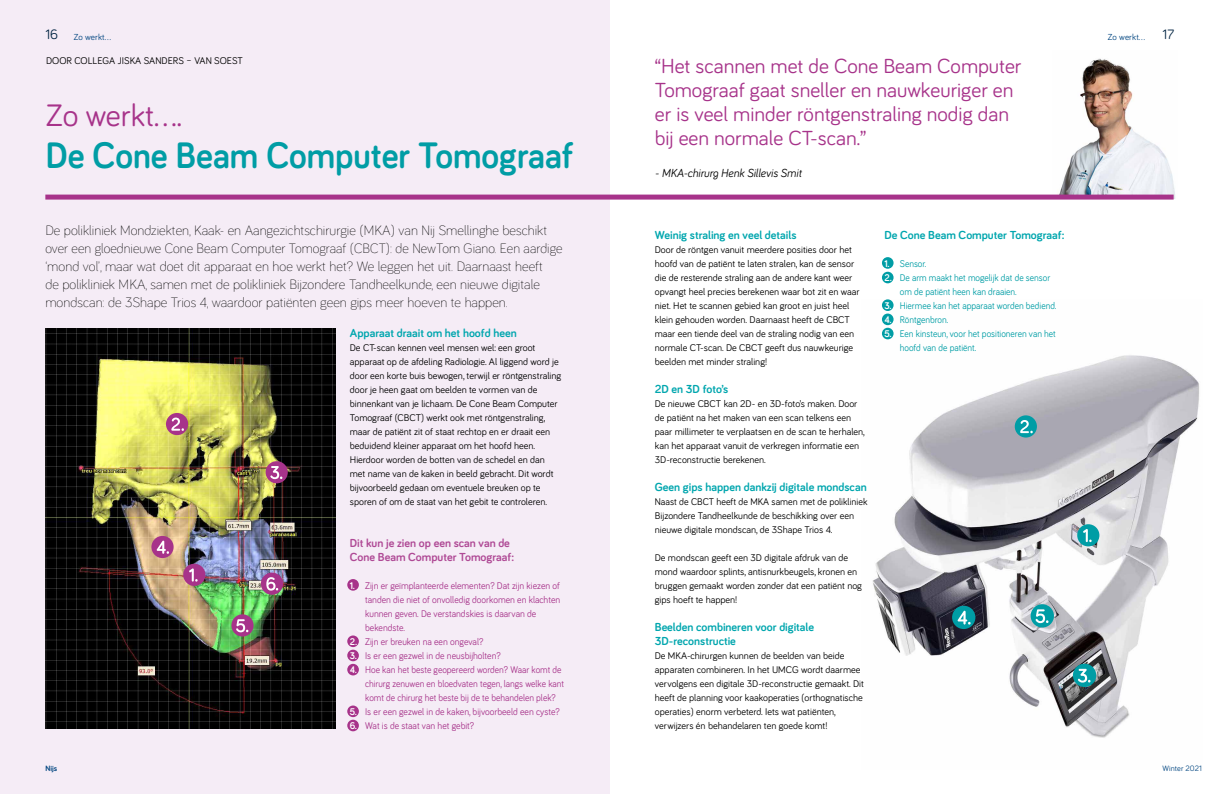
<style>
.page{position:relative;width:1219px;height:794px;background:#fff}
.page>*{position:absolute;margin:0;border:0;box-sizing:border-box;transform-origin:0 0}
.t1{font:700 38px "Bariol";color:#009da5;scale:.94 1}
.t2{font:32px "Bariol";color:#a7338a}
.t3{font:21px/24px "Bariol";color:#a7338a}
.t4{font:300 14px/18px "Bariol";letter-spacing:.005em;color:#000}
.t5{font:14px "Bariol";color:#002341}
.t6{font:700 12px/14px "Bariol";color:#00a6ae}
.t7{font:700 12px/14px "Bariol";color:#af4995}
.t8{font:italic 12px "Bariol";color:#000;scale:.95 1}
.t9{font:10px/14px "Bariol";color:#000}
.t10{font:10px/14px "Bariol";color:#a7338a;scale:.95 1}
.t11{font:10px/14px "Bariol";color:#009da5;scale:.93 1}
.t12{font:10px/14px "Bariol";color:#a7338a;scale:.93 1}
.t13{font:9px "Bariol";letter-spacing:.01em;color:#004580}
.t14{font:8px "Bariol";letter-spacing:.01em;color:#004580}
.t15{font:700 8px "Bariol";color:#004580}
.s1{font-size:14px;color:#002341}
.s2{font-weight:700;color:#fff}
</style>
<div class="page">
<img style="left:872px;top:300px;width:327px;height:438px">
<div style="left:0;top:0;width:609px;height:794px;background:#f5ecf6"></div>
<img style="left:1052px;top:58px;width:123px;height:140px">
<div style="left:45px;top:195px;width:1129px;height:5px;background:#a7338a"></div>
<img style="left:45px;top:328px;width:291px;height:401px">
<div style="left:347px;top:579px;width:12px;height:11px;background:#a7338a;border-radius:50%"></div>
<div style="left:882px;top:257px;width:11px;height:12px;background:#009da5;border-radius:50%"></div>
<div style="left:347px;top:635px;width:12px;height:12px;background:#a7338a;border-radius:50%"></div>
<div style="left:347px;top:649px;width:12px;height:12px;background:#a7338a;border-radius:50%"></div>
<div style="left:882px;top:313px;width:11px;height:12px;background:#009da5;border-radius:50%"></div>
<div style="left:882px;top:299px;width:11px;height:12px;background:#009da5;border-radius:50%"></div>
<div style="left:347px;top:705px;width:12px;height:12px;background:#a7338a;border-radius:50%"></div>
<div style="left:347px;top:664px;width:12px;height:11px;background:#a7338a;border-radius:50%"></div>
<div style="left:882px;top:328px;width:11px;height:11px;background:#009da5;border-radius:50%"></div>
<div style="left:882px;top:272px;width:11px;height:11px;background:#009da5;border-radius:50%"></div>
<div style="left:347px;top:719px;width:12px;height:12px;background:#a7338a;border-radius:50%"></div>
<div style="left:183px;top:564px;width:22px;height:22px;background:#a7338a;border-radius:50%"></div>
<svg style="left:189px;top:568px;width:9px;height:13px"></svg>
<div style="left:1077px;top:524px;width:22px;height:22px;background:#009da5;border-radius:50%"></div>
<svg style="left:1083px;top:529px;width:9px;height:13px"></svg>
<div style="left:266px;top:461px;width:22px;height:22px;background:#a7338a;border-radius:50%"></div>
<svg style="left:270px;top:466px;width:12px;height:13px"></svg>
<svg style="left:1073px;top:663px;width:23px;height:24px"></svg>
<svg style="left:1078px;top:669px;width:12px;height:13px"></svg>
<div style="left:231px;top:614px;width:23px;height:22px;background:#a7338a;border-radius:50%"></div>
<svg style="left:236px;top:619px;width:12px;height:13px"></svg>
<div style="left:1031px;top:604px;width:23px;height:23px;background:#009da5;border-radius:50%"></div>
<svg style="left:1036px;top:609px;width:12px;height:14px"></svg>
<div style="left:166px;top:413px;width:22px;height:22px;background:#a7338a;border-radius:50%"></div>
<svg style="left:171px;top:417px;width:13px;height:14px"></svg>
<div style="left:1015px;top:415px;width:22px;height:22px;background:#009da5;border-radius:50%"></div>
<svg style="left:1020px;top:420px;width:13px;height:13px"></svg>
<div style="left:151px;top:536px;width:23px;height:22px;background:#a7338a;border-radius:50%"></div>
<svg style="left:157px;top:540px;width:12px;height:14px"></svg>
<div style="left:952px;top:606px;width:23px;height:23px;background:#009da5;border-radius:50%"></div>
<svg style="left:958px;top:611px;width:12px;height:13px"></svg>
<div style="left:261px;top:572px;width:22px;height:23px;background:#a7338a;border-radius:50%"></div>
<svg style="left:266px;top:577px;width:12px;height:13px"></svg>
<p class="t13" style="left:45px;top:31px;width:63px"><span class="s1">16</span> Zo werkt...</p>
<h3 class="t5" style="left:1162px;top:25px;width:13px">17</h3>
<p class="t9" style="left:46px;top:53px;width:198px">DOOR COLLEGA JISKA SANDERS – VAN SOEST</p>
<p class="t13" style="left:1108px;top:31px;width:34px">Zo werkt...</p>
<h3 class="t3" style="left:655px;top:53px;width:368px">“Het scannen met de Cone Beam Computer Tomograaf gaat sneller en nauwkeuriger en er is veel minder röntgenstraling nodig dan bij een normale CT-scan.”</h3>
<p class="t8" style="left:655px;top:165px;width:156px">- MKA-chirurg Henk Sillevis Smit</p>
<h2 class="t2" style="left:46px;top:94px;width:137px">Zo werkt....</h2>
<h1 class="t1" style="left:46px;top:129px;width:563px">De Cone Beam Computer Tomograaf</h1>
<p class="t4" style="left:45px;top:220px;width:519px">De polikliniek Mondziekten, Kaak- en Aangezichtschirurgie (MKA) van Nij Smellinghe beschikt over een gloednieuwe Cone Beam Computer Tomograaf (CBCT): de NewTom Giano. Een aardige ‘mond vol’, maar wat doet dit apparaat en hoe werkt het? We leggen het uit. Daarnaast heeft<br>de polikliniek MKA, samen met de polikliniek Bijzondere Tandheelkunde, een nieuwe digitale mondscan: de 3Shape Trios 4, waardoor patiënten geen gips meer hoeven te happen.</p>
<p class="t6" style="left:350px;top:325px;width:168px">Apparaat draait om het hoofd heen</p>
<p class="t9" style="left:350px;top:340px;width:213px">De CT-scan kennen veel mensen wel: een groot apparaat op de afdeling Radiologie. Al liggend word je door een korte buis bewogen, terwijl er röntgenstraling door je heen gaat om beelden te vormen van de binnenkant van je lichaam. De Cone Beam Computer Tomograaf (CBCT) werkt ook met röntgenstraling, maar de patiënt zit of staat rechtop en er draait een beduidend kleiner apparaat om het hoofd heen.<br>Hierdoor worden de botten van de schedel en dan met name van de kaken in beeld gebracht. Dit wordt bijvoorbeeld gedaan om eventuele breuken op te sporen of om de staat van het gebit te controleren.</p>
<p class="t7" style="left:350px;top:535px;width:166px">Dit kun je zien op een scan van de<br>Cone Beam Computer Tomograaf:</p>
<p class="t15" style="left:45px;top:763px;width:14px">Nijs</p>
<p class="t10" style="left:365px;top:578px;width:207px;text-indent:-15px"><span class="s2">1.</span> Zijn er geïmplanteerde elementen? Dat zijn kiezen of tanden die niet of onvolledig doorkomen en klachten kunnen geven. De verstandskies is daarvan de bekendste.</p>
<p class="t10" style="left:350px;top:634px;width:142px"><span class="s2">2.</span> Zijn er breuken na een ongeval?</p>
<p class="t10" style="left:350px;top:648px;width:160px"><span class="s2">3.</span> Is er een gezwel in de neusbijholten?</p>
<p class="t12" style="left:365px;top:662px;width:215px;text-indent:-15px"><span class="s2">4.</span> Hoe kan het beste geopereerd worden? Waar komt de chirurg zenuwen en bloedvaten tegen, langs welke kant komt de chirurg het beste bij de te behandelen plek?</p>
<p class="t10" style="left:350px;top:704px;width:223px"><span class="s2">5.</span> Is er een gezwel in de kaken, bijvoorbeeld een cyste?</p>
<p class="t10" style="left:350px;top:718px;width:132px"><span class="s2">6.</span> Wat is de staat van het gebit?</p>
<p class="t6" style="left:655px;top:227px;width:143px">Weinig straling en veel details</p>
<p class="t9" style="left:655px;top:242px;width:206px">Door de röntgen vanuit meerdere posities door het hoofd van de patiënt te laten stralen, kan de sensor die de resterende straling aan de andere kant weer opvangt heel precies berekenen waar bot zit en waar niet. Het te scannen gebied kan groot en juist heel klein gehouden worden. Daarnaast heeft de CBCT maar een tiende deel van de straling nodig van een normale CT-scan. De CBCT geeft dus nauwkeurige beelden met minder straling!</p>
<p class="t6" style="left:655px;top:381px;width:75px">2D en 3D foto’s</p>
<p class="t9" style="left:655px;top:396px;width:211px">De nieuwe CBCT kan 2D- en 3D-foto’s maken. Door de patiënt na het maken van een scan telkens een paar millimeter te verplaatsen en de scan te herhalen, kan het apparaat vanuit de verkregen informatie een 3D-reconstructie berekenen.</p>
<p class="t6" style="left:655px;top:479px;width:213px">Geen gips happen dankzij digitale mondscan</p>
<p class="t9" style="left:655px;top:494px;width:214px">Naast de CBCT heeft de MKA samen met de polikliniek<br>Bijzondere Tandheelkunde de beschikking over een nieuwe digitale mondscan, de 3Shape Trios 4.</p>
<p class="t9" style="left:655px;top:550px;width:209px">De mondscan geeft een 3D digitale afdruk van de mond waardoor splints, antisnurkbeugels, kronen en bruggen gemaakt worden zonder dat een patiënt nog gips hoeft te happen!</p>
<p class="t6" style="left:655px;top:619px;width:161px">Beelden combineren voor digitale<br>3D-reconstructie</p>
<p class="t9" style="left:655px;top:648px;width:211px">De MKA-chirurgen kunnen de beelden van beide apparaten combineren. In het UMCG wordt daarmee vervolgens een digitale 3D-reconstructie gemaakt. Dit heeft de planning voor kaakoperaties (orthognatische operaties) enorm verbeterd. Iets wat patiënten, verwijzers én behandelaren ten goede komt!</p>
<p class="t6" style="left:885px;top:227px;width:181px">De Cone Beam Computer Tomograaf:</p>
<p class="t11" style="left:885px;top:256px;width:46px"><span class="s2">1.</span> Sensor.</p>
<p class="t11" style="left:900px;top:270px;width:163px;text-indent:-15px"><span class="s2">2.</span> De arm maakt het mogelijk dat de sensor om de patiënt heen kan draaien.</p>
<p class="t11" style="left:885px;top:298px;width:186px"><span class="s2">3.</span> Hiermee kan het apparaat worden bediend.</p>
<p class="t11" style="left:885px;top:312px;width:70px"><span class="s2">4.</span> Röntgenbron.</p>
<p class="t11" style="left:900px;top:326px;width:169px;text-indent:-15px"><span class="s2">5.</span> Een kinsteun, voor het positioneren van het hoofd van de patiënt.</p>
<p class="t14" style="left:1163px;top:763px;width:41px">Winter 2021</p>
</div>
